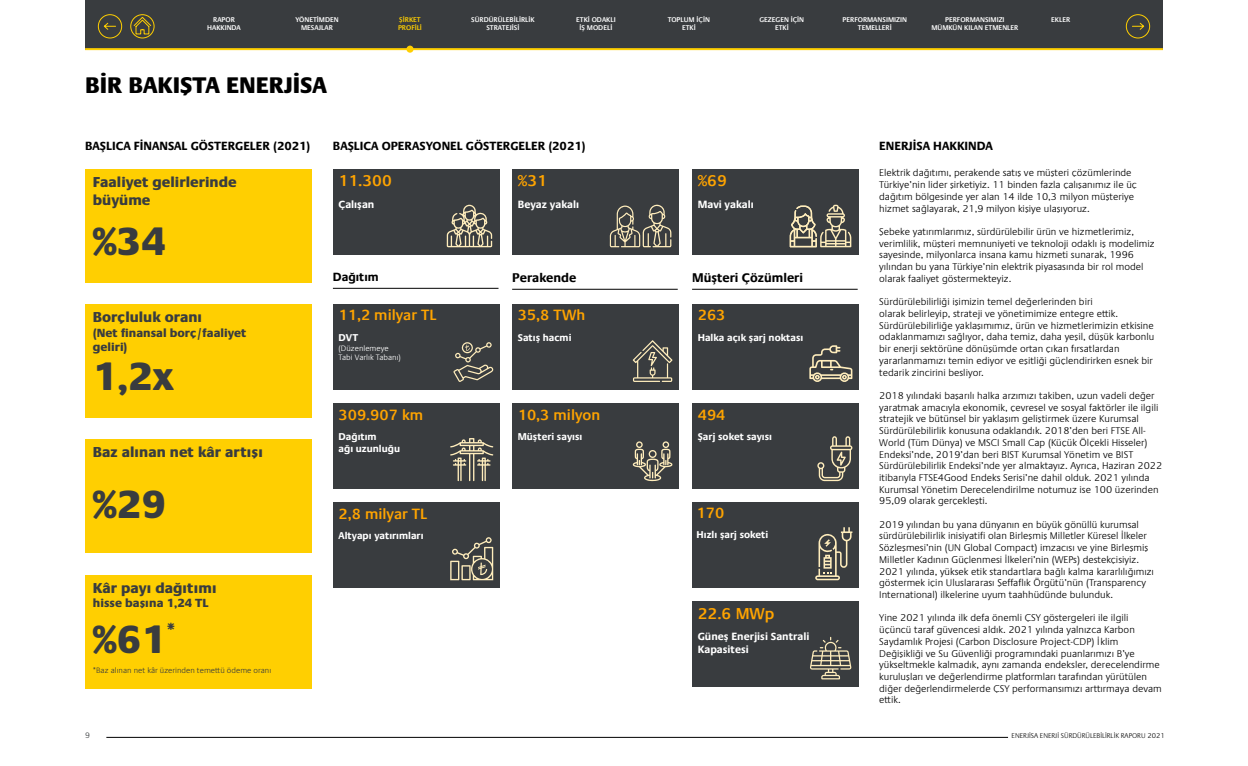
<style>
.page{position:relative;width:1248px;height:766px;background:#fff}
.page>*{position:absolute;margin:0;border:0;box-sizing:border-box;transform-origin:0 0}
.t1{font:800 40px "Praxis Com";color:#393c3f}
.t2{font:800 23px "Praxis Com";color:#000}
.t3{font:600 15.9px "Praxis Com";color:#ffa400}
.t4{font:600 15px "Praxis Com";color:#ffa400}
.t5{font:800 14.6px/17.6px "Praxis Com";color:#393c3f}
.t6{font:700 12.7px "Praxis Com";color:#000}
.t7{font:700 12px "Praxis Com";color:#000}
.t8{font:800 12px/14.4px "Praxis Com";color:#393c3f}
.t9{font:700 10.6px/12.7px "Praxis Com";color:#fff}
.t10{font:300 10px/11.7px "Praxis Com";color:#000}
.t11{font:700 10px/12px "Praxis Com";color:#fff}
.t12{font:300 8px "Praxis Com";color:#393c3f}
.t13{font:300 8px/9.6px "Praxis Com";color:#fff}
.t14{font:600 7px/8.4px "Praxis Com";color:#fff;text-align:center}
.t15{font:300 7px "Praxis Com";color:#000}
.t16{font:600 7px/8.4px "Praxis Com";color:#ffcf01}
</style>
<div class="page">
<div style="left:85px;top:169px;width:227px;height:114px;background:#ffcf01"></div>
<div style="left:85px;top:439px;width:227px;height:114px;background:#ffcf01"></div>
<div style="left:85px;top:304px;width:227px;height:114px;background:#ffcf01"></div>
<div style="left:85px;top:574px;width:227px;height:114px;background:#ffcf01"></div>
<hr style="left:333px;top:288px;width:165px;height:1px;background:#000">
<hr style="left:512px;top:289px;width:165px;height:1px;background:#000">
<hr style="left:692px;top:289px;width:165px;height:1px;background:#000">
<div style="left:333px;top:403px;width:166px;height:85px;background:#393c3f"></div>
<svg style="left:450px;top:438px;width:43px;height:43px"></svg>
<div style="left:512px;top:403px;width:166px;height:85px;background:#393c3f"></div>
<svg style="left:632px;top:441px;width:40px;height:40px"></svg>
<div style="left:692px;top:304px;width:166px;height:85px;background:#393c3f"></div>
<svg style="left:809px;top:345px;width:43px;height:37px"></svg>
<div style="left:692px;top:601px;width:166px;height:85px;background:#393c3f"></div>
<svg style="left:810px;top:636px;width:41px;height:43px"></svg>
<div style="left:333px;top:502px;width:166px;height:85px;background:#393c3f"></div>
<div style="left:692px;top:502px;width:166px;height:85px;background:#393c3f"></div>
<svg style="left:815px;top:527px;width:37px;height:53px"></svg>
<svg style="left:450px;top:537px;width:43px;height:43px"></svg>
<div style="left:333px;top:304px;width:166px;height:85px;background:#393c3f"></div>
<div style="left:512px;top:304px;width:166px;height:85px;background:#393c3f"></div>
<svg style="left:632px;top:340px;width:40px;height:42px"></svg>
<div style="left:692px;top:403px;width:166px;height:85px;background:#393c3f"></div>
<svg style="left:817px;top:436px;width:35px;height:45px"></svg>
<svg style="left:453px;top:342px;width:40px;height:40px"></svg>
<div style="left:333px;top:169px;width:166px;height:85px;background:#393c3f"></div>
<div style="left:512px;top:169px;width:166px;height:85px;background:#393c3f"></div>
<div style="left:692px;top:169px;width:166px;height:85px;background:#393c3f"></div>
<svg style="left:447px;top:204px;width:45px;height:43px"></svg>
<svg style="left:609px;top:205px;width:62px;height:42px"></svg>
<svg style="left:789px;top:205px;width:62px;height:42px"></svg>
<div style="left:85px;top:0;width:1077px;height:50px;background:#393c3f"></div>
<hr style="left:624px;top:48px;width:538px;height:2px;background:#ffcf01">
<hr style="left:85px;top:48px;width:539px;height:2px;background:#ffcf01">
<div style="left:406px;top:46px;width:7px;height:7px;background:#ffcf01;border-radius:50%"></div>
<svg style="left:97px;top:14px;width:26px;height:25px"></svg>
<svg style="left:1125px;top:14px;width:25px;height:25px"></svg>
<div style="left:130px;top:14px;width:24px;height:24px;border:1px solid #ffcf01;border-radius:50%"></div>
<svg style="left:133px;top:16px;width:19px;height:19px"></svg>
<hr style="left:106px;top:737px;width:901px;height:1px;background:#000">
<p class="t14" style="left:207px;top:15px;width:35px">RAPOR<br>HAKKINDA</p>
<p class="t14" style="left:471px;top:15px;width:65px">SÜRDÜRÜLEBİLİRLİK<br>STRATEJİSİ</p>
<p class="t14" style="left:295px;top:15px;width:45px">YÖNETİMDEN<br>MESAJLAR</p>
<p class="t14" style="left:576px;top:15px;width:41px">ETKİ ODAKLI<br>İŞ MODELİ</p>
<p class="t14" style="left:1051px;top:15px;width:20px">EKLER</p>
<p class="t16" style="left:398px;top:15px;width:25px">ŞİRKET<br>PROFİLİ</p>
<p class="t14" style="left:667px;top:15px;width:44px">TOPLUM İÇİN<br>ETKİ</p>
<p class="t14" style="left:759px;top:15px;width:46px">GEZEGEN İÇİN<br>ETKİ</p>
<p class="t14" style="left:842px;top:15px;width:66px">PERFORMANSIMIZIN<br>TEMELLERİ</p>
<p class="t14" style="left:931px;top:15px;width:88px">PERFORMANSIMIZI<br>MÜMKÜN KILAN ETMENLER</p>
<h2 class="t2" style="left:85px;top:71px;width:243px">BİR BAKIŞTA ENERJİSA</h2>
<p class="t7" style="left:85px;top:139px;width:227px">BAŞLICA FİNANSAL GÖSTERGELER (2021)</p>
<h3 class="t5" style="left:93px;top:173px;width:145px">Faaliyet gelirlerinde büyüme</h3>
<h1 class="t1" style="left:93px;top:217px;width:75px">%34</h1>
<p class="t7" style="left:333px;top:139px;width:254px">BAŞLICA OPERASYONEL GÖSTERGELER (2021)</p>
<h3 class="t3" style="left:338px;top:171px;width:55px">11.300</h3>
<p class="t9" style="left:338px;top:198px;width:37px">Çalışan</p>
<h3 class="t3" style="left:518px;top:171px;width:31px">%31</h3>
<p class="t9" style="left:518px;top:198px;width:63px">Beyaz yakalı</p>
<h3 class="t3" style="left:697px;top:171px;width:31px">%69</h3>
<p class="t9" style="left:697px;top:198px;width:58px">Mavi yakalı</p>
<h3 class="t5" style="left:93px;top:308px;width:111px">Borçluluk oranı</h3>
<p class="t8" style="left:93px;top:325px;width:155px">(Net finansal borç/faaliyet geliri)</p>
<h1 class="t1" style="left:93px;top:353px;width:83px">1,2x</h1>
<h3 class="t5" style="left:93px;top:443px;width:172px">Baz alınan net kâr artışı</h3>
<h1 class="t1" style="left:93px;top:480px;width:75px">%29</h1>
<h3 class="t5" style="left:93px;top:578px;width:125px">Kâr payı dağıtımı</h3>
<p class="t8" style="left:93px;top:595px;width:117px">hisse başına 1,24 TL</p>
<h1 class="t1" style="left:93px;top:615px;width:84px">%61<sup>*</sup></h1>
<p class="t12" style="left:93px;top:665px;width:180px">*Baz alınan net kâr üzerinden temettü ödeme oranı</p>
<p class="t12" style="left:85px;top:730px;width:6px">9</p>
<p class="t7" style="left:333px;top:270px;width:47px">Dağıtım</p>
<p class="t6" style="left:512px;top:270px;width:66px">Perakende</p>
<p class="t6" style="left:692px;top:270px;width:112px">Müşteri Çözümleri</p>
<h3 class="t4" style="left:338px;top:306px;width:99px">11,2 milyar TL</h3>
<p class="t11" style="left:338px;top:331px;width:21px">DVT</p>
<p class="t13" style="left:338px;top:343px;width:64px">(Düzenlemeye<br>Tabi Varlık Tabanı)</p>
<h3 class="t4" style="left:338px;top:405px;width:86px">309.907 km</h3>
<p class="t11" style="left:338px;top:430px;width:63px">Dağıtım<br>ağı uzunluğu</p>
<h3 class="t4" style="left:338px;top:504px;width:90px">2,8 milyar TL</h3>
<p class="t11" style="left:338px;top:529px;width:86px">Altyapı yatırımları</p>
<h3 class="t4" style="left:518px;top:306px;width:69px">35,8 TWh</h3>
<p class="t11" style="left:518px;top:331px;width:55px">Satış hacmi</p>
<h3 class="t4" style="left:518px;top:405px;width:84px">10,3 milyon</h3>
<p class="t11" style="left:518px;top:430px;width:66px">Müşteri sayısı</p>
<h3 class="t4" style="left:697px;top:306px;width:29px">263</h3>
<p class="t11" style="left:697px;top:331px;width:107px">Halka açık şarj noktası</p>
<h3 class="t4" style="left:697px;top:405px;width:29px">494</h3>
<p class="t11" style="left:697px;top:430px;width:76px">Şarj soket sayısı</p>
<h3 class="t4" style="left:696px;top:503px;width:29px">170</h3>
<p class="t11" style="left:696px;top:528px;width:73px">Hızlı şarj soketi</p>
<h3 class="t3" style="left:697px;top:603px;width:78px">22.6 MWp</h3>
<p class="t9" style="left:697px;top:630px;width:113px">Güneş Enerjisi Santrali<br>Kapasitesi</p>
<p class="t7" style="left:879px;top:139px;width:115px">ENERJİSA HAKKINDA</p>
<p class="t10" style="left:879px;top:167px;width:259px">Elektrik dağıtımı, perakende satış ve müşteri çözümlerinde Türkiye’nin lider şirketiyiz. 11 binden fazla çalışanımız ile üç dağıtım bölgesinde yer alan 14 ilde 10,3 milyon müşteriye hizmet sağlayarak, 21,9 milyon kişiye ulaşıyoruz.</p>
<p class="t10" style="left:879px;top:226px;width:277px">Şebeke yatırımlarımız, sürdürülebilir ürün ve hizmetlerimiz, verimlilik, müşteri memnuniyeti ve teknoloji odaklı iş modelimiz sayesinde, milyonlarca insana kamu hizmeti sunarak, 1996 yılından bu yana Türkiye’nin elektrik piyasasında bir rol model olarak faaliyet göstermekteyiz.</p>
<p class="t10" style="left:879px;top:296px;width:276px">Sürdürülebilirliği işimizin temel değerlerinden biri<br>olarak belirleyip, strateji ve yönetimimize entegre ettik.<br>Sürdürülebilirliğe yaklaşımımız, ürün ve hizmetlerimizin etkisine odaklanmamızı sağlıyor, daha temiz, daha yeşil, düşük karbonlu bir enerji sektörüne dönüşümde ortan çıkan fırsatlardan yararlanmamızı temin ediyor ve eşitliği güçlendirirken esnek bir tedarik zincirini besliyor.</p>
<p class="t10" style="left:879px;top:389px;width:284px">2018 yılındaki başarılı halka arzımızı takiben, uzun vadeli değer yaratmak amacıyla ekonomik, çevresel ve sosyal faktörler ile ilgili stratejik ve bütünsel bir yaklaşım geliştirmek üzere Kurumsal Sürdürülebilirlik konusuna odaklandık. 2018’den beri FTSE All-World (Tüm Dünya) ve MSCI Small Cap (Küçük Ölçekli Hisseler)<br>Endeksi’nde, 2019’dan beri BIST Kurumsal Yönetim ve BIST Sürdürülebilirlik Endeksi’nde yer almaktayız. Ayrıca, Haziran 2022 itibarıyla FTSE4Good Endeks Serisi’ne dahil olduk. 2021 yılında Kurumsal Yönetim Derecelendirilme notumuz ise 100 üzerinden 95,09 olarak gerçekleşti.</p>
<p class="t10" style="left:879px;top:518px;width:276px">2019 yılından bu yana dünyanın en büyük gönüllü kurumsal sürdürülebilirlik inisiyatifi olan Birleşmiş Milletler Küresel İlkeler Sözleşmesi’nin (UN Global Compact) imzacısı ve yine Birleşmiş Milletler Kadının Güçlenmesi İlkeleri’nin (WEPs) destekçisiyiz.<br>2021 yılında, yüksek etik standartlara bağlı kalma kararlılığımızı göstermek için Uluslararası Şeffaflık Örgütü’nün (Transparency International) ilkelerine uyum taahhüdünde bulunduk.</p>
<p class="t10" style="left:879px;top:612px;width:284px">Yine 2021 yılında ilk defa önemli ÇSY göstergeleri ile ilgili üçüncü taraf güvencesi aldık. 2021 yılında yalnızca Karbon Saydamlık Projesi (Carbon Disclosure Project-CDP) İklim Değişikliği ve Su Güvenliği programındaki puanlarımızı B’ye yükseltmekle kalmadık, aynı zamanda endeksler, derecelendirme kuruluşları ve değerlendirme platformları tarafından yürütülen diğer değerlendirmelerde ÇSY performansımızı arttırmaya devam ettik.</p>
<p class="t15" style="left:1011px;top:731px;width:154px">ENERJİSA ENERJİ SÜRDÜRÜLEBİLİRLİK RAPORU 2021</p>
</div>
